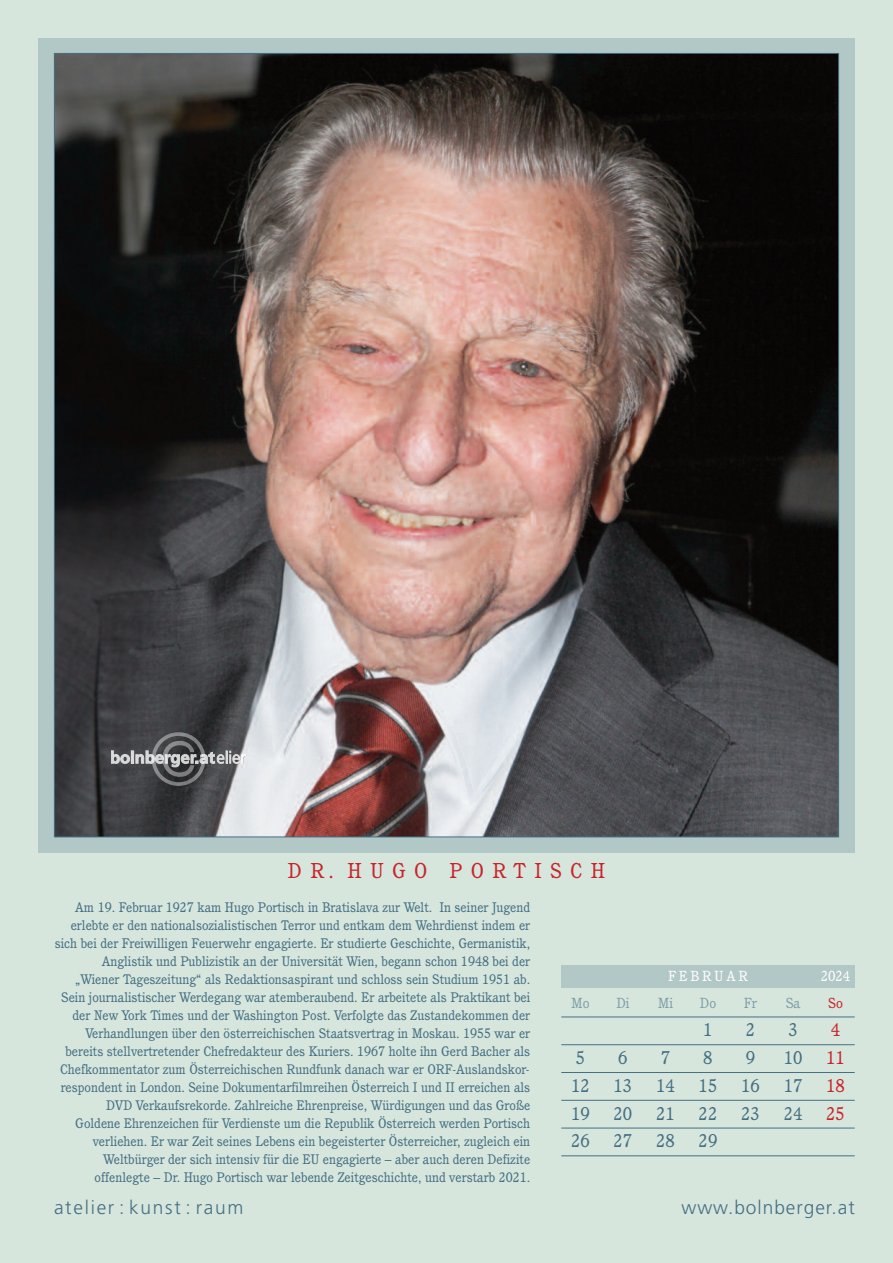
<style>
.page{position:relative;width:893px;height:1263px;background:#d7e6dd}
.page>*{position:absolute;margin:0;border:0;box-sizing:border-box;transform-origin:0 0}
.t1{font:21px "Cushing";letter-spacing:.4em;color:#c8242b}
.t2{font:300 19.2px "Frutiger";letter-spacing:.09em;color:#456f82}
.t3{font:300 19.2px "Frutiger";letter-spacing:.05em;color:#456f82}
.t4{font:18px/27.8px "Cushing";color:#456f82}
.t5{font:18px/27.8px "Cushing";color:#c8242b}
.t6{font:14.25px "Cushing";color:rgb(69 111 130/.6)}
.t7{font:14.25px "Cushing";letter-spacing:.2em;color:#fff}
.t8{font:14.25px "Cushing";color:#c8242b}
.t9{font:13.5px/18px "Cushing";color:#456f82;text-align:right}
</style>
<div class="page">
<div style="left:38px;top:38px;width:817px;height:815px;background:#456f82;opacity:.25"></div>
<img style="left:56px;top:55px;width:781px;height:780px">
<svg style="left:111px;top:732px;width:135px;height:54px"></svg>
<hr style="left:561px;top:1017px;width:294px;height:1px;background:#456f82">
<hr style="left:561px;top:1044px;width:294px;height:1px;background:#456f82">
<hr style="left:561px;top:1072px;width:294px;height:1px;background:#456f82">
<hr style="left:561px;top:1100px;width:294px;height:1px;background:#456f82">
<hr style="left:561px;top:1128px;width:294px;height:1px;background:#456f82">
<hr style="left:561px;top:1155px;width:294px;height:1px;background:#456f82">
<div style="left:561px;top:965px;width:294px;height:23px;background:#b2c8c6"></div>
<h1 class="t1" style="left:288px;top:862px;width:319px">DR. HUGO PORTISCH</h1>
<p class="t9" style="left:55px;top:900px;width:477px">Am 19. Februar 1927 kam Hugo Portisch in Bratislava zur Welt. In seiner Jugend erlebte er den nationalsozialistischen Terror und entkam dem Wehrdienst indem er sich bei der Freiwilligen Feuerwehr engagierte. Er studierte Geschichte, Germanistik, Anglistik und Publizistik an der Universität Wien, begann schon 1948 bei der „Wiener Tageszeitung“ als Redaktionsaspirant und schloss sein Studium 1951 ab.<br>Sein journalistischer Werdegang war atemberaubend. Er arbeitete als Praktikant bei der New York Times und der Washington Post. Verfolgte das Zustandekommen der Verhandlungen über den österreichischen Staatsvertrag in Moskau. 1955 war er bereits stellvertretender Chefredakteur des Kuriers. 1967 holte ihn Gerd Bacher als Chefkommentator zum Österreichischen Rundfunk danach war er ORF-Auslandskor&shy;respondent in London. Seine Dokumentarfilmreihen Österreich I und II erreichen als DVD Verkaufsrekorde. Zahlreiche Ehrenpreise, Würdigungen und das Große<br>Goldene Ehrenzeichen für Verdienste um die Republik Österreich werden Portisch verliehen. Er war Zeit seines Lebens ein begeisterter Österreicher, zugleich ein Weltbürger der sich intensiv für die EU engagierte – aber auch deren Defizite offenlegte – Dr. Hugo Portisch war lebende Zeitgeschichte, und verstarb 2021.</p>
<p class="t6" style="left:571px;top:997px;width:20px">Mo</p>
<h3 class="t4" style="left:571px;top:1046px;width:20px">5<br>12<br>19<br>26</h3>
<p class="t6" style="left:616px;top:997px;width:15px">Di</p>
<h3 class="t4" style="left:614px;top:1046px;width:20px">6<br>13<br>20<br>27</h3>
<p class="t7" style="left:668px;top:970px;width:81px">FEBRUAR</p>
<p class="t7" style="left:821px;top:970px;width:31px">2024</p>
<p class="t6" style="left:658px;top:997px;width:17px">Mi</p>
<h3 class="t4" style="left:656px;top:1046px;width:20px">7<br>14<br>21<br>28</h3>
<p class="t6" style="left:700px;top:997px;width:18px">Do</p>
<h3 class="t4" style="left:699px;top:1018px;width:20px">1<br>8<br>15<br>22<br>29</h3>
<p class="t6" style="left:744px;top:997px;width:15px">Fr</p>
<h3 class="t4" style="left:741px;top:1018px;width:20px">2<br>9<br>16<br>23</h3>
<p class="t6" style="left:786px;top:997px;width:16px">Sa</p>
<h3 class="t4" style="left:784px;top:1018px;width:20px">3<br>10<br>17<br>24</h3>
<p class="t8" style="left:828px;top:997px;width:16px">So</p>
<h3 class="t5" style="left:826px;top:1018px;width:20px">4<br>11<br>18<br>25</h3>
<h2 class="t2" style="left:54px;top:1199px;width:191px">atelier : kunst : raum</h2>
<h2 class="t3" style="left:682px;top:1199px;width:175px">www.bolnberger.at</h2>
</div>
